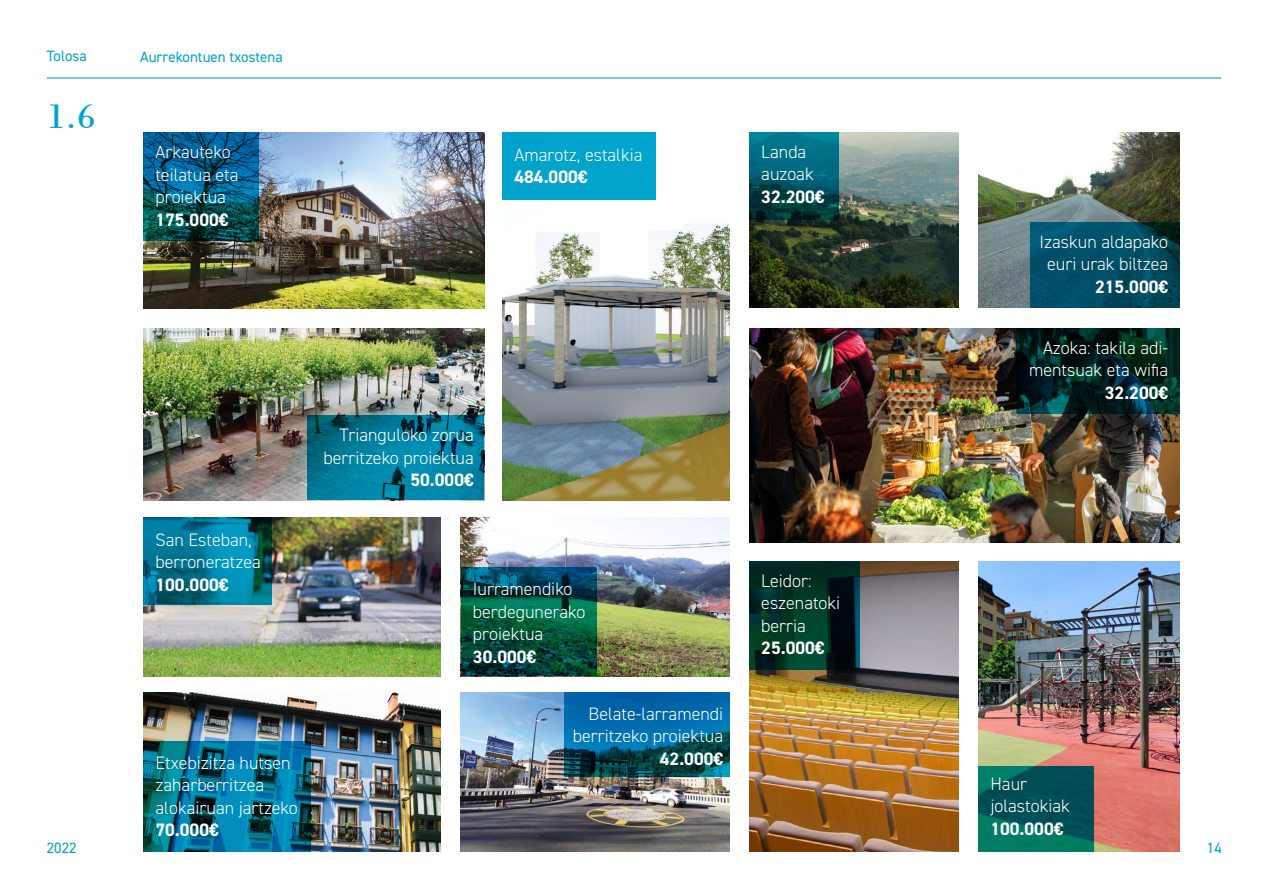
<style>
.page{position:relative;width:1263px;height:893px;background:#fff}
.page>*{position:absolute;margin:0;border:0;box-sizing:border-box;transform-origin:0 0}
.t1{font:36px "Filosofia Unicase";color:#00a4cc}
.t2{font:300 18px/22.5px "DIN2014";color:#fff}
.t3{font:700 18px "DIN2014";color:#fff}
.t4{font:15px "DIN2014";color:#00a4cc}
</style>
<div class="page">
<img style="left:143px;top:132px;width:341px;height:176px">
<img style="left:143px;top:328px;width:341px;height:172px">
<img style="left:502px;top:224px;width:227px;height:276px">
<img style="left:143px;top:692px;width:297px;height:159px">
<img style="left:143px;top:517px;width:297px;height:159px">
<svg style="left:143px;top:132px;width:116px;height:109px;background:#005472"></svg>
<svg style="left:307px;top:415px;width:177px;height:85px;background:#007794"></svg>
<svg style="left:143px;top:741px;width:168px;height:110px;background:#006c8b"></svg>
<div style="left:502px;top:132px;width:154px;height:68px;background:#00a4cc"></div>
<svg style="left:143px;top:517px;width:129px;height:88px;background:#007590"></svg>
<img style="left:749px;top:328px;width:430px;height:214px">
<img style="left:978px;top:561px;width:201px;height:290px">
<img style="left:749px;top:561px;width:209px;height:290px">
<img style="left:978px;top:132px;width:201px;height:176px">
<img style="left:749px;top:132px;width:209px;height:176px">
<svg style="left:1016px;top:328px;width:163px;height:86px;background:#002523"></svg>
<svg style="left:1030px;top:222px;width:149px;height:86px;background:#004c62"></svg>
<svg style="left:978px;top:766px;width:115px;height:85px;background:#005e5a"></svg>
<svg style="left:749px;top:561px;width:110px;height:109px;background:#002d22"></svg>
<svg style="left:749px;top:132px;width:89px;height:87px;background:#005a69"></svg>
<hr style="left:47px;top:77px;width:1174px;height:2px;background:#00a4cc">
<img style="left:461px;top:692px;width:268px;height:159px">
<img style="left:461px;top:517px;width:268px;height:159px">
<svg style="left:461px;top:567px;width:135px;height:109px;background:#004e44"></svg>
<svg style="left:564px;top:692px;width:165px;height:85px;background:#005c87"></svg>
<p class="t4" style="left:47px;top:47px;width:42px">Tolosa</p>
<h1 class="t1" style="left:47px;top:95px;width:51px">1.6</h1>
<p class="t4" style="left:140px;top:47px;width:144px">Aurrekontuen txostena</p>
<p class="t2" style="left:156px;top:141px;width:85px">Arkauteko teilatua eta proiektua</p>
<p class="t3" style="left:156px;top:207px;width:75px">175.000€</p>
<p class="t2" style="left:514px;top:143px;width:130px">Amarotz, estalkia</p>
<p class="t3" style="left:514px;top:165px;width:75px">484.000€</p>
<p class="t2" style="left:761px;top:140px;width:54px">Landa auzoak</p>
<p class="t3" style="left:761px;top:184px;width:65px">32.200€</p>
<p class="t2" style="left:156px;top:528px;width:107px">San Esteban, berroneratzea</p>
<p class="t3" style="left:156px;top:573px;width:75px">100.000€</p>
<p class="t2" style="left:156px;top:751px;width:144px">Etxebizitza hutsen zaharberritzea alokairuan jartzeko</p>
<p class="t3" style="left:156px;top:818px;width:65px">70.000€</p>
<p class="t2" style="left:324px;top:424px;width:152px;text-align:right">Trianguloko zorua berritzeko proiektua</p>
<p class="t3" style="left:410px;top:468px;width:65px">50.000€</p>
<p class="t2" style="left:473px;top:578px;width:114px">Iurramendiko berdegunerako proiektua</p>
<p class="t3" style="left:473px;top:644px;width:65px">30.000€</p>
<p class="t2" style="left:573px;top:702px;width:152px;text-align:right">Belate-larramendi berritzeko proiektua</p>
<p class="t3" style="left:660px;top:747px;width:65px">42.000€</p>
<p class="t2" style="left:761px;top:570px;width:81px">Leidor: eszenatoki berria</p>
<p class="t3" style="left:761px;top:636px;width:65px">25.000€</p>
<p class="t2" style="left:1039px;top:230px;width:130px;text-align:center">Izaskun aldapako euri urak biltzea</p>
<p class="t3" style="left:1095px;top:275px;width:75px">215.000€</p>
<p class="t2" style="left:1029px;top:336px;width:141px;text-align:right">Azoka: takila adi&shy;mentsuak eta wifia</p>
<p class="t3" style="left:1105px;top:381px;width:65px">32.200€</p>
<p class="t2" style="left:990px;top:772px;width:81px">Haur jolastokiak</p>
<p class="t3" style="left:990px;top:817px;width:75px">100.000€</p>
<p class="t4" style="left:47px;top:839px;width:31px">2022</p>
<p class="t4" style="left:1207px;top:839px;width:16px">14</p>
</div>
